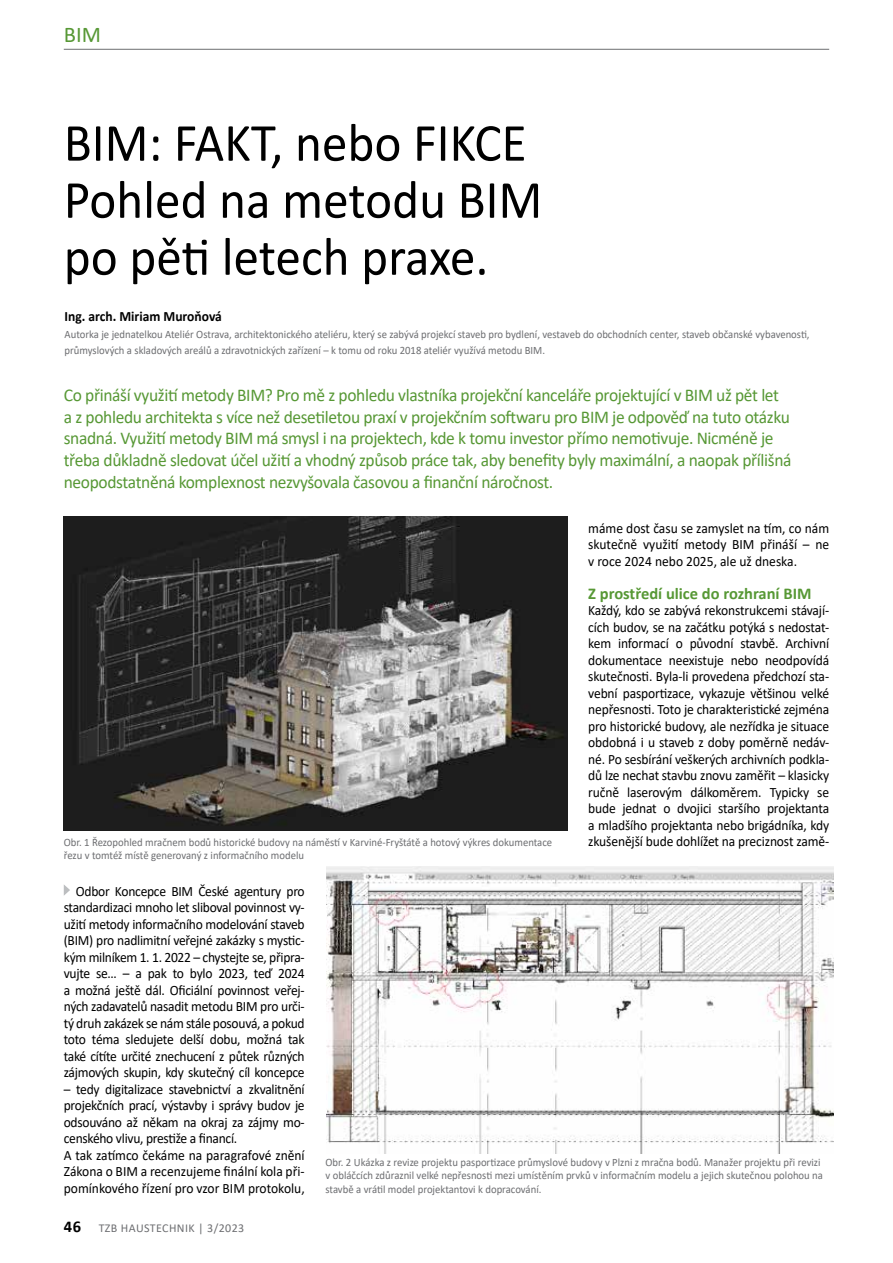
<style>
.page{position:relative;width:893px;height:1263px;background:#fff}
.page>*{position:absolute;margin:0;border:0;box-sizing:border-box;transform-origin:0 0}
.t1{font:54px/57px "Calibri";color:#000;scale:.95 1}
.t2{font:22.5px "Calibri";color:#579835}
.t3{font:18px/21.6px "Calibri";letter-spacing:-.02em;color:#579835}
.t4{font:700 16.5px "Calibri";color:#579835}
.t5{font:14.25px/16.5px "Calibri";letter-spacing:-.02em;color:#000;text-align:justify;scale:.95 1}
.t6{font:700 14.25px "Calibri";color:#000;scale:.95 1}
.t7{font:12px "Calibri";letter-spacing:.035em;color:#6d6e71}
.t8{font:11.25px/13.5px "Calibri";color:#6d6e71;scale:.95 1}
.s1{font-weight:700;font-size:16.5px;color:#000}
</style>
<div class="page">
<hr style="left:64px;top:49px;width:765px;height:1px;background:#6d6e71">
<svg style="left:64px;top:885px;width:6px;height:11px"></svg>
<img style="left:64px;top:516px;width:503px;height:314px">
<img style="left:326px;top:867px;width:507px;height:286px">
<h2 class="t2" style="left:64px;top:19px;width:39px">BIM</h2>
<h1 class="t1" style="left:64px;top:113px;width:505px">BIM: FAKT, nebo FIKCE<br>Pohled na metodu BIM po pěti letech praxe.</h1>
<p class="t6" style="left:65px;top:306px;width:167px">Ing. arch. Miriam Muroňová</p>
<p class="t8" style="left:65px;top:325px;width:786px;line-height:16.5px">Autorka je jednatelkou Ateliér Ostrava, architektonického ateliéru, který se zabývá projekcí staveb pro bydlení, vestaveb do obchodních center, staveb občanské vybavenosti, průmyslových a skladových areálů a zdravotnických zařízení – k tomu od roku 2018 ateliér využívá metodu BIM.</p>
<p class="t3" style="left:64px;top:384px;width:729px">Co přináší využití metody BIM? Pro mě z pohledu vlastníka projekční kanceláře projektující v BIM už pět let a z pohledu architekta s více než desetiletou praxí v projekčním softwaru pro BIM je odpověď na tuto otázku snadná. Využití metody BIM má smysl i na projektech, kde k tomu investor přímo nemotivuje. Nicméně je třeba důkladně sledovat účel užití a vhodný způsob práce tak, aby benefity byly maximální, a naopak přílišná neopodstatněná komplexnost nezvyšovala časovou a finanční náročnost.</p>
<p class="t8" style="left:64px;top:835px;width:516px">Obr. 1 Řezopohled mračnem bodů historické budovy na náměstí v Karviné-Fryštátě a hotový výkres dokumentace řezu v tomtéž místě generovaný z informačního modelu</p>
<p class="t5" style="left:588px;top:519px;width:255px">máme dost času se zamyslet na tím, co nám skutečně využití metody BIM přináší – ne v roce 2024 nebo 2025, ale už dneska.</p>
<p class="t4" style="left:588px;top:581px;width:225px">Z prostředí ulice do rozhraní BIM</p>
<p class="t5" style="left:588px;top:602px;width:255px">Každý, kdo se zabývá rekonstrukcemi stávají&shy;cích budov, se na začátku potýká s nedostat&shy;kem informací o původní stavbě. Archivní dokumentace neexistuje nebo neodpovídá skutečnosti. Byla-li provedena předchozí sta&shy;vební pasportizace, vykazuje většinou velké nepřesnosti. Toto je charakteristické zejména pro historické budovy, ale nezřídka je situace obdobná i u staveb z doby poměrně nedáv&shy;né. Po sesbírání veškerých archivních podkla&shy;dů lze nechat stavbu znovu zaměřit – klasicky ručně laserovým dálkoměrem. Typicky se bude jednat o dvojici staršího projektanta a mladšího projektanta nebo brigádníka, kdy zkušenější bude dohlížet na preciznost zamě-</p>
<p class="t5" style="left:64px;top:882px;width:255px;text-indent:12px">Odbor Koncepce BIM České agentury pro standardizaci mnoho let sliboval povinnost vy&shy;užití metody informačního modelování staveb (BIM) pro nadlimitní veřejné zakázky s mystic&shy;kým milníkem 1. 1. 2022 – chystejte se, připra&shy;vujte se… – a pak to bylo 2023, teď 2024 a možná ještě dál. Oficiální povinnost veřej&shy;ných zadavatelů nasadit metodu BIM pro urči&shy;tý druh zakázek se nám stále posouvá, a pokud toto téma sledujete delší dobu, možná tak také cítíte určité znechucení z půtek různých zájmových skupin, kdy skutečný cíl koncepce</p>
<p class="t5" style="left:64px;top:1080px;width:255px;text-align:left">– tedy digitalizace stavebnictví a zkvalitnění projekčních prací, výstavby i správy budov je odsouváno až někam na okraj za zájmy mo&shy;cenského vlivu, prestiže a financí.<br>A tak zatímco čekáme na paragrafové znění Zákona o BIM a recenzujeme finální kola při&shy;pomínkového řízení pro vzor BIM protokolu,</p>
<p class="t7" style="left:64px;top:1219px;width:182px"><span class="s1">46</span> TZB HAUSTECHNIK | 3/2023</p>
<p class="t8" style="left:326px;top:1155px;width:525px">Obr. 2 Ukázka z revize projektu pasportizace průmyslové budovy v Plzni z mračna bodů. Manažer projektu při revizi v obláčcích zdůraznil velké nepřesnosti mezi umístěním prvků v informačním modelu a jejich skutečnou polohou na stavbě a vrátil model projektantovi k dopracování.</p>
</div>
